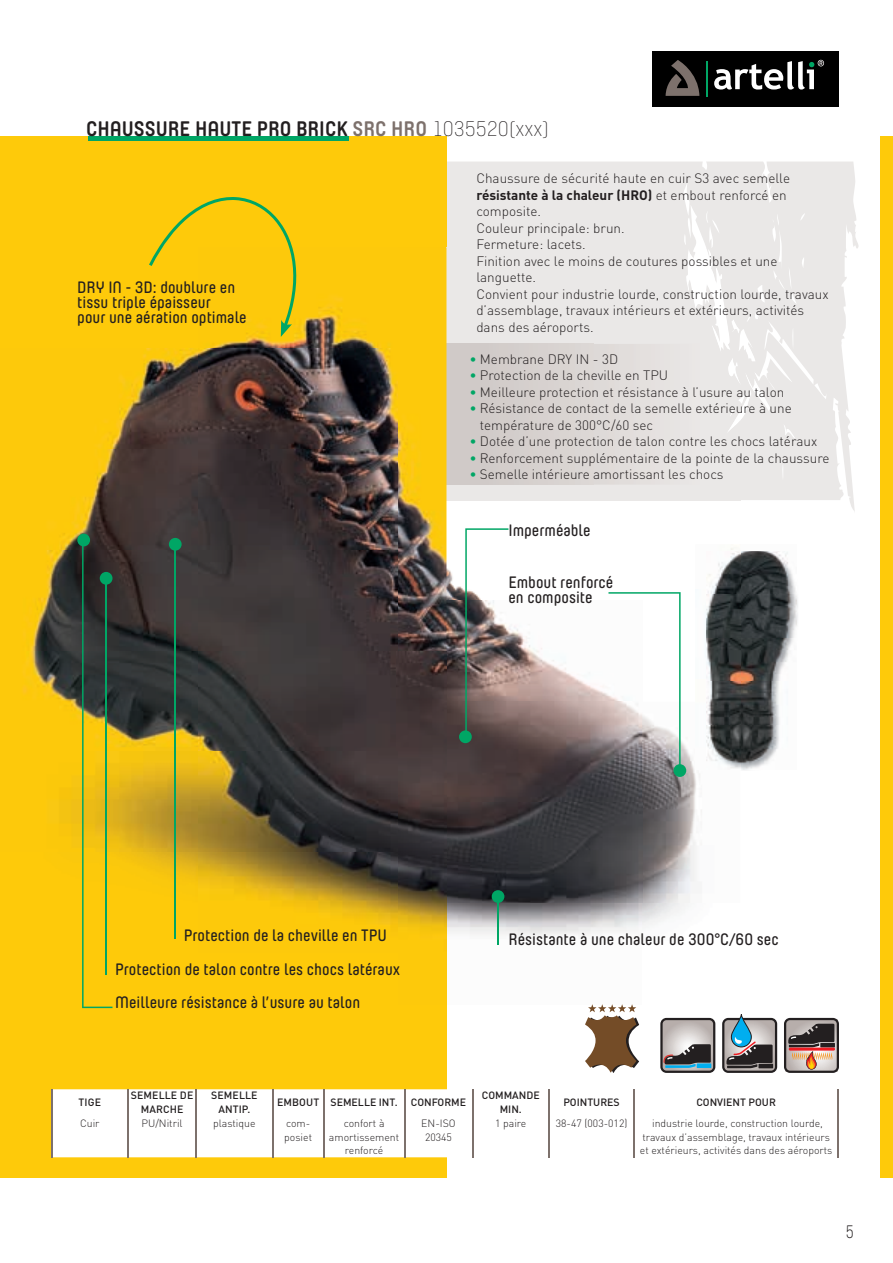
<style>
.page{position:relative;width:893px;height:1263px;background:#fff}
.page>*{position:absolute;margin:0;border:0;box-sizing:border-box;transform-origin:0 0}
.t1{font:700 21px "Yummo";color:#231f20}
.t2{font:300 18px "Yummo";color:#231f20;scale:.85 1}
.t3{font:600 16.5px/15px "Yummo";color:#231f20}
.t4{font:300 13.5px/16.5px "DIN Pro";color:#231f20}
.t5{font:300 10.5px/13.5px "DIN Pro";color:#231f20;text-align:center}
.t6{font:500 10.5px/13.5px "DIN Pro";color:#231f20;text-align:center}
.s1{color:#7d716c}
.s2{font-weight:100}
.s3{font-weight:700}
.s4{color:#00a665}
</style>
<div class="page">
<div style="left:652px;top:51px;width:187px;height:56px;background:#000"></div>
<hr style="left:706px;top:61px;width:2px;height:36px;background:#00a665">
<svg style="left:714px;top:60px;width:110px;height:30px"></svg>
<svg style="left:666px;top:60px;width:33px;height:36px"></svg>
<svg style="left:446px;top:162px;width:412px;height:349px;background:#eceae9"></svg>
<svg style="left:740px;top:344px;width:19px;height:141px;background:#eceae9"></svg>
<div style="left:0;top:136px;width:446px;height:1042px;background:#feca0a"></div>
<img style="left:23px;top:248px;width:717px;height:756px">
<img style="left:718px;top:344px;width:22px;height:89px">
<div style="left:880px;top:136px;width:13px;height:1042px;background:#feca0a"></div>
<hr style="left:88px;top:136px;width:260px;height:4px;background:#00a665">
<svg style="left:660px;top:1018px;width:55px;height:55px;background:#87898b"></svg>
<svg style="left:722px;top:1014px;width:55px;height:59px;background:#778288"></svg>
<svg style="left:585px;top:1004px;width:54px;height:69px"></svg>
<svg style="left:784px;top:1018px;width:55px;height:55px;background:#887972"></svg>
<hr style="left:789px;top:1047px;width:46px;height:3px;background:#ee1d23;border-radius:2px">
<img style="left:706px;top:589px;width:92px;height:182px">
<img style="left:740px;top:551px;width:56px;height:218px">
<img style="left:695px;top:544px;width:45px;height:45px">
<img style="left:695px;top:589px;width:11px;height:180px">
<div style="left:52px;top:1089px;width:422px;height:68px;background:#fff"></div>
<svg style="left:51px;top:1089px;width:1px;height:26px"></svg>
<hr style="left:127px;top:1089px;width:2px;height:26px;background:#7d716c">
<hr style="left:195px;top:1089px;width:2px;height:26px;background:#7d716c">
<svg style="left:272px;top:1089px;width:1px;height:26px"></svg>
<svg style="left:323px;top:1089px;width:1px;height:26px"></svg>
<svg style="left:404px;top:1089px;width:1px;height:26px"></svg>
<svg style="left:472px;top:1089px;width:1px;height:26px"></svg>
<hr style="left:548px;top:1089px;width:2px;height:26px;background:#7d716c">
<hr style="left:633px;top:1089px;width:2px;height:26px;background:#7d716c">
<hr style="left:837px;top:1089px;width:2px;height:26px;background:#7d716c">
<hr style="left:51px;top:1115px;width:1px;height:42px;background:#7d716c">
<hr style="left:127px;top:1115px;width:2px;height:42px;background:#7d716c">
<hr style="left:195px;top:1115px;width:2px;height:42px;background:#7d716c">
<hr style="left:272px;top:1115px;width:1px;height:42px;background:#7d716c">
<hr style="left:323px;top:1115px;width:1px;height:42px;background:#7d716c">
<hr style="left:404px;top:1115px;width:1px;height:42px;background:#7d716c">
<hr style="left:472px;top:1115px;width:1px;height:42px;background:#7d716c">
<hr style="left:548px;top:1115px;width:2px;height:42px;background:#7d716c">
<hr style="left:633px;top:1115px;width:2px;height:42px;background:#7d716c">
<hr style="left:837px;top:1115px;width:2px;height:42px;background:#7d716c">
<svg style="left:149px;top:197px;width:155px;height:140px"></svg>
<div style="left:673px;top:764px;width:13px;height:13px;background:#00a665;border-radius:50%"></div>
<svg style="left:608px;top:592px;width:73px;height:178px"></svg>
<div style="left:459px;top:730px;width:13px;height:13px;background:#00a665;border-radius:50%"></div>
<svg style="left:465px;top:528px;width:43px;height:207px"></svg>
<div style="left:77px;top:534px;width:13px;height:12px;background:#00a665;border-radius:50%"></div>
<div style="left:169px;top:538px;width:13px;height:13px;background:#00a665;border-radius:50%"></div>
<hr style="left:175px;top:543px;width:1px;height:395px;background:#00a665">
<div style="left:492px;top:890px;width:12px;height:13px;background:#00a665;border-radius:50%"></div>
<hr style="left:497px;top:897px;width:2px;height:48px;background:#00a665">
<svg style="left:82px;top:541px;width:31px;height:467px"></svg>
<h1 class="t1" style="left:86px;top:110px;width:465px">CHAUSSURE HAUTE PRO BRICK <span class="s1">SRC HRO</span> <span class="s2">1035520(xxx)</span></h1>
<p class="t3" style="left:77px;top:278px;width:171px">DRY IN - 3D: doublure en tissu triple épaisseur<br>pour une aération optimale</p>
<p class="t4" style="left:476px;top:169px;width:354px">Chaussure de sécurité haute en cuir S3 avec semelle <span class="s3">résistante à la chaleur (HRO)</span> et embout renforcé en composite.<br>Couleur principale: brun.<br>Fermeture: lacets.<br>Finition avec le moins de coutures possibles et une languette.<br>Convient pour industrie lourde, construction lourde, travaux d’assemblage, travaux intérieurs et extérieurs, activités dans des aéroports.</p>
<p class="t4" style="left:469px;top:350px;width:150px"><span class="s4">•</span> Membrane DRY IN - 3D</p>
<p class="t4" style="left:469px;top:366px;width:200px"><span class="s4">•</span> Protection de la cheville en TPU</p>
<p class="t4" style="left:469px;top:383px;width:316px"><span class="s4">•</span> Meilleure protection et résistance à l’usure au talon</p>
<p class="t4" style="left:480px;top:399px;width:313px;text-indent:-11px"><span class="s4">•</span> Résistance de contact de la semelle extérieure à une température de 300°C/60 sec</p>
<p class="t4" style="left:469px;top:432px;width:349px"><span class="s4">•</span> Dotée d’une protection de talon contre les chocs latéraux</p>
<p class="t4" style="left:469px;top:449px;width:362px"><span class="s4">•</span> Renforcement supplémentaire de la pointe de la chaussure</p>
<p class="t4" style="left:469px;top:465px;width:256px"><span class="s4">•</span> Semelle intérieure amortissant les chocs</p>
<p class="t3" style="left:508px;top:521px;width:84px">Imperméable</p>
<p class="t3" style="left:508px;top:573px;width:106px">Embout renforcé en composite</p>
<p class="t3" style="left:115px;top:916px;width:287px;line-height:33.9px;text-indent:69px">Protection de la cheville en TPU<br>Protection de talon contre les chocs latéraux</p>
<p class="t3" style="left:508px;top:930px;width:272px">Résistante à une chaleur de 300°C/60 sec</p>
<p class="t3" style="left:115px;top:993px;width:247px">Meilleure résistance à l’usure au talon</p>
<p class="t6" style="left:79px;top:1094px;width:24px">TIGE</p>
<p class="t6" style="left:131px;top:1087px;width:64px">SEMELLE DE<br>MARCHE</p>
<p class="t6" style="left:211px;top:1087px;width:48px">SEMELLE<br>ANTIP.</p>
<p class="t6" style="left:277px;top:1094px;width:122px">EMBOUT SEMELLE INT.</p>
<p class="t6" style="left:411px;top:1094px;width:57px">CONFORME</p>
<p class="t6" style="left:482px;top:1087px;width:59px">COMMANDE<br>MIN.</p>
<p class="t6" style="left:563px;top:1094px;width:58px">POINTURES</p>
<p class="t6" style="left:696px;top:1094px;width:81px">CONVIENT POUR</p>
<p class="t5" style="left:80px;top:1115px;width:21px">Cuir</p>
<p class="t5" style="left:142px;top:1115px;width:43px">PU/Nitril</p>
<p class="t5" style="left:213px;top:1115px;width:44px">plastique</p>
<p class="t5" style="left:284px;top:1115px;width:29px;text-align:left">com&shy;posiet</p>
<p class="t5" style="left:329px;top:1115px;width:72px">confort à amortissement renforcé</p>
<p class="t5" style="left:421px;top:1115px;width:36px">EN-ISO<br>20345</p>
<p class="t5" style="left:495px;top:1115px;width:33px">1 paire</p>
<p class="t5" style="left:556px;top:1115px;width:73px">38-47 (003-012)</p>
<p class="t5" style="left:640px;top:1115px;width:194px">industrie lourde, construction lourde, travaux d’assemblage, travaux intérieurs et extérieurs, activités dans des aéroports</p>
<h2 class="t2" style="left:846px;top:1220px;width:11px">5</h2>
</div>
